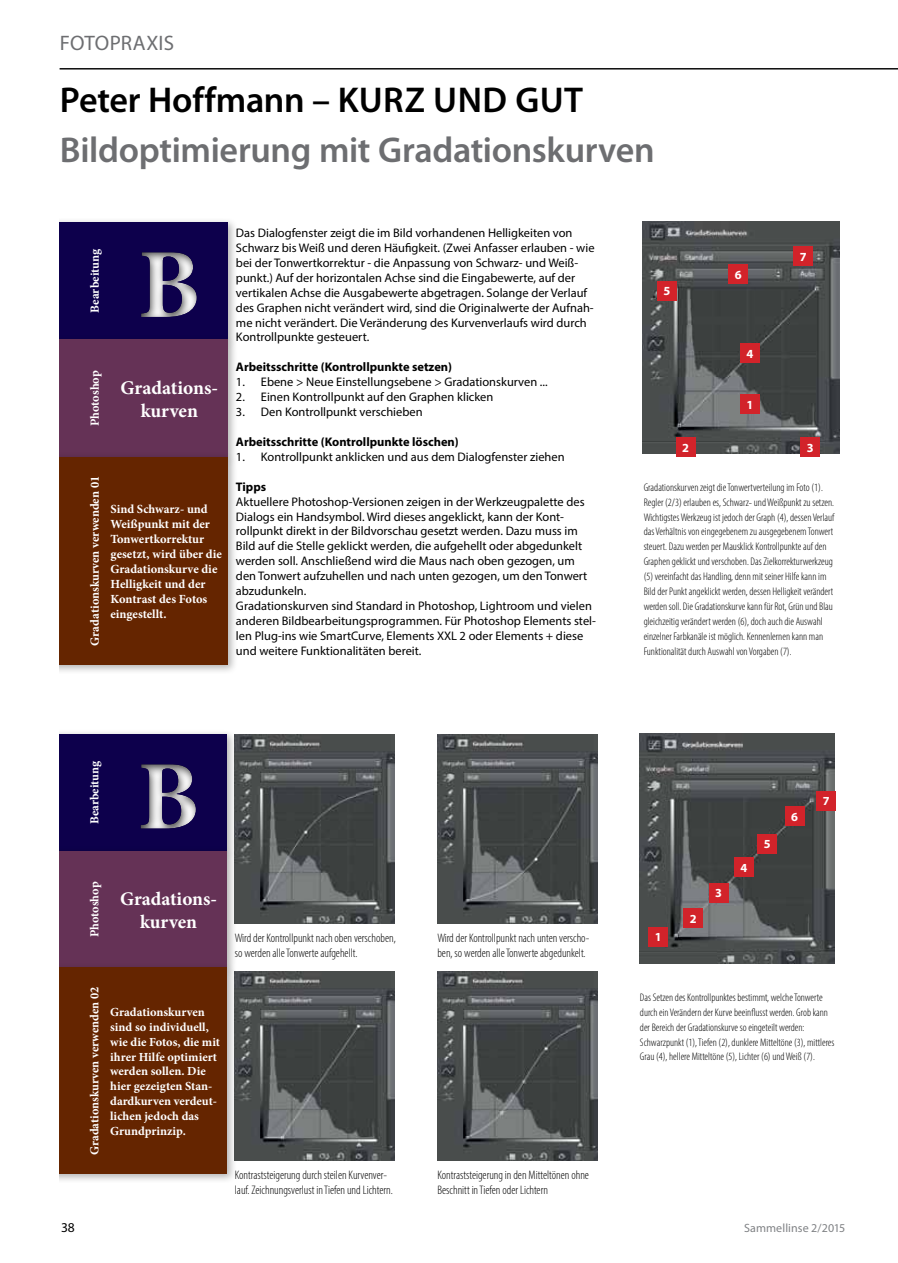
<style>
.page{position:relative;width:898px;height:1263px;background:#fff}
.page>*{position:absolute;margin:0;border:0;box-sizing:border-box;transform-origin:0 0}
.t1{font:700 99.45px "Minion Pro";color:#fff}
.t2{font:700 98.85px "Minion Pro";color:#fff}
.t3{font:600 36px "Myriad Pro";letter-spacing:-.01em;color:#6d6e71}
.t4{font:600 36px "Myriad Pro";letter-spacing:-.005em;color:#000}
.t5{font:21px "Myriad Pro";color:#6d6e71}
.t6{font:700 19.35px/23.2px "Minion Pro";color:#fff;text-align:center}
.t7{font:700 19.2px/23.1px "Minion Pro";color:#fff;text-align:center}
.t8{font:13.5px "Myriad Pro";color:#000}
.t9{font:12.45px/14.9px "Myriad Pro";color:#000}
.t10{font:700 12.45px/14.9px "Minion Pro";color:#fff}
.t11{font:700 12.45px "Myriad Pro";color:#000}
.t12{font:700 12.45px "Myriad Pro";color:#fff}
.t13{font:300 condensed 12.3px/14.9px "Myriad Pro";color:#000}
.t14{font:700 12.3px/14.9px "Minion Pro";color:#fff}
.t15{font:700 12.3px "Myriad Pro";color:#fff}
.t16{font:12px "Myriad Pro";letter-spacing:.005em;color:#808285}
.t17{font:300 condensed 11.1px/14.9px "Myriad Pro";color:#000}
.t18{font:300 condensed 10.95px/14.9px "Myriad Pro";color:#000}
</style>
<div class="page">
<hr style="left:60px;top:68px;width:837px;height:2px;background:#000">
<img style="left:642px;top:221px;width:196px;height:232px">
<div style="left:60px;top:222px;width:168px;height:118px;background:#0d004c"></div>
<div style="left:60px;top:335px;width:178px;height:132px;background:#000;opacity:.3"></div>
<div style="left:60px;top:340px;width:168px;height:117px;background:#653256"></div>
<div style="left:60px;top:452px;width:178px;height:223px;background:#000;opacity:.3"></div>
<div style="left:60px;top:457px;width:168px;height:208px;background:#652500"></div>
<div style="left:105px;top:215px;width:263px;height:138px;background:#000;opacity:.75"></div>
<div style="left:675px;top:437px;width:20px;height:20px;background:#d2232a"></div>
<div style="left:800px;top:437px;width:19px;height:20px;background:#d2232a"></div>
<div style="left:739px;top:343px;width:20px;height:20px;background:#d2232a"></div>
<div style="left:657px;top:281px;width:19px;height:19px;background:#d2232a"></div>
<div style="left:728px;top:264px;width:19px;height:20px;background:#d2232a"></div>
<div style="left:793px;top:246px;width:19px;height:20px;background:#d2232a"></div>
<div style="left:739px;top:394px;width:20px;height:20px;background:#d2232a"></div>
<img style="left:639px;top:733px;width:194px;height:231px">
<div style="left:60px;top:734px;width:167px;height:117px;background:#0d004c"></div>
<div style="left:60px;top:846px;width:177px;height:132px;background:#000;opacity:.3"></div>
<div style="left:60px;top:851px;width:167px;height:117px;background:#653256"></div>
<div style="left:60px;top:963px;width:177px;height:221px;background:#000;opacity:.3"></div>
<div style="left:60px;top:968px;width:167px;height:206px;background:#652500"></div>
<div style="left:104px;top:727px;width:262px;height:137px;background:#000;opacity:.75"></div>
<div style="left:708px;top:883px;width:20px;height:19px;background:#d2232a"></div>
<div style="left:734px;top:858px;width:19px;height:19px;background:#d2232a"></div>
<div style="left:757px;top:834px;width:19px;height:19px;background:#d2232a"></div>
<div style="left:784px;top:807px;width:20px;height:19px;background:#d2232a"></div>
<div style="left:816px;top:791px;width:19px;height:19px;background:#d2232a"></div>
<div style="left:648px;top:927px;width:19px;height:19px;background:#d2232a"></div>
<div style="left:683px;top:909px;width:19px;height:19px;background:#d2232a"></div>
<img style="left:235px;top:971px;width:159px;height:189px">
<img style="left:437px;top:971px;width:160px;height:189px">
<img style="left:437px;top:734px;width:160px;height:189px">
<img style="left:235px;top:734px;width:159px;height:189px">
<h3 class="t5" style="left:60px;top:30px;width:13px">fotopraxis</h3>
<h3 class="t4" style="left:60px;top:77px;width:321px">Peter Hoffmann – Kurz</h3>
<h3 class="t4" style="left:433px;top:77px;width:25px">und</h3>
<h3 class="t4" style="left:515px;top:77px;width:24px">gut</h3>
<h3 class="t3" style="left:60px;top:127px;width:596px">Bildoptimierung mit Gradationskurven</h3>
<p class="t10" style="left:87px;top:313px;width:66px;rotate:-90deg">Bearbeitung</p>
<h1 class="t1" style="left:138px;top:215px;width:65px">B</h1>
<p class="t10" style="left:87px;top:426px;width:58px;rotate:-90deg">Photoshop</p>
<h3 class="t6" style="left:120px;top:376px;width:99px">Gradations&shy;kurven</h3>
<p class="t10" style="left:87px;top:646px;width:171px;rotate:-90deg">Gradationskurven verwenden 01</p>
<p class="t10" style="left:110px;top:502px;width:113px">Sind Schwarz- und<br>Weißpunkt mit der<br>Tonwertkorrektur gesetzt, wird über die<br>Gradationskurve die<br>Helligkeit und der<br>Kontrast des Fotos eingestellt.</p>
<p class="t9" style="left:236px;top:225px;width:360px">Das Dialogfenster zeigt die im Bild vorhandenen Helligkeiten von Schwarz bis Weiß und deren Häufigkeit. (Zwei Anfasser erlauben - wie bei der Tonwertkorrektur - die Anpassung von Schwarz- und Weiß&shy;punkt.) Auf der horizontalen Achse sind die Eingabewerte, auf der vertikalen Achse die Ausgabewerte abgetragen. Solange der Verlauf des Graphen nicht verändert wird, sind die Originalwerte der Aufnah&shy;me nicht verändert. Die Veränderung des Kurvenverlaufs wird durch Kontrollpunkte gesteuert.</p>
<p class="t11" style="left:236px;top:359px;width:217px">Arbeitsschritte (Kontrollpunkte setzen)</p>
<p class="t9" style="left:236px;top:374px;width:313px">1. Ebene &gt; Neue Einstellungsebene &gt; Gradationskurven ...</p>
<p class="t9" style="left:236px;top:389px;width:259px">2. Einen Kontrollpunkt auf den Graphen klicken</p>
<p class="t9" style="left:236px;top:404px;width:188px">3. Den Kontrollpunkt verschieben</p>
<p class="t11" style="left:236px;top:434px;width:224px">Arbeitsschritte (Kontrollpunkte löschen)</p>
<p class="t9" style="left:236px;top:449px;width:330px">1. Kontrollpunkt anklicken und aus dem Dialogfenster ziehen</p>
<p class="t11" style="left:236px;top:478px;width:32px">Tipps</p>
<p class="t9" style="left:236px;top:494px;width:361px">Aktuellere Photoshop-Versionen zeigen in der Werkzeugpalette des Dialogs ein Handsymbol. Wird dieses angeklickt, kann der Kont&shy;rollpunkt direkt in der Bildvorschau gesetzt werden. Dazu muss im Bild auf die Stelle geklickt werden, die aufgehellt oder abgedunkelt werden soll. Anschließend wird die Maus nach oben gezogen, um den Tonwert aufzuhellen und nach unten gezogen, um den Tonwert abzudunkeln.<br>Gradationskurven sind Standard in Photoshop, Lightroom und vielen anderen Bildbearbeitungsprogrammen. Für Photoshop Elements stel&shy;len Plug-ins wie SmartCurve, Elements XXL 2 oder Elements + diese und weitere Funktionalitäten bereit.</p>
<p class="t14" style="left:87px;top:824px;width:65px;rotate:-90deg">Bearbeitung</p>
<h2 class="t2" style="left:137px;top:727px;width:64px">B</h2>
<p class="t14" style="left:87px;top:937px;width:57px;rotate:-90deg">Photoshop</p>
<h3 class="t7" style="left:120px;top:887px;width:98px">Gradations&shy;kurven</h3>
<p class="t14" style="left:87px;top:1155px;width:170px;rotate:-90deg">Gradationskurven verwenden 02</p>
<p class="t14" style="left:110px;top:1004px;width:111px">Gradationskurven sind so individuell, wie die Fotos, die mit ihrer Hilfe optimiert werden sollen. Die hier gezeigten Stan&shy;dardkurven verdeut&shy;lichen jedoch das<br>Grundprinzip.</p>
<p class="t13" style="left:235px;top:930px;width:162px">Wird der Kontrollpunkt nach oben verschoben, so werden alle Tonwerte aufgehellt.</p>
<p class="t13" style="left:437px;top:930px;width:153px">Wird der Kontrollpunkt nach unten verscho&shy;ben, so werden alle Tonwerte abgedunkelt.</p>
<p class="t13" style="left:235px;top:1167px;width:159px">Kontraststeigerung durch steilen Kurvenver&shy;lauf. Zeichnungsverlust in Tiefen und Lichtern.</p>
<p class="t13" style="left:437px;top:1167px;width:153px">Kontraststeigerung in den Mitteltönen ohne<br>Beschnitt in Tiefen oder Lichtern</p>
<p class="t12" style="left:663px;top:283px;width:8px">5</p>
<p class="t12" style="left:734px;top:266px;width:8px">6</p>
<p class="t12" style="left:799px;top:248px;width:8px">7</p>
<p class="t12" style="left:746px;top:346px;width:8px">4</p>
<p class="t12" style="left:746px;top:396px;width:8px">1</p>
<p class="t12" style="left:682px;top:439px;width:8px">2</p>
<p class="t12" style="left:806px;top:439px;width:8px">3</p>
<p class="t17" style="left:643px;top:479px;width:192px">Gradationskurven zeigt die Tonwertverteilung im Foto (1).<br>Regler (2/3) erlauben es, Schwarz- und Weißpunkt zu setzen.<br>Wichtigstes Werkzeug ist jedoch der Graph (4), dessen Verlauf das Verhältnis von eingegebenem zu ausgegebenem Tonwert steuert. Dazu werden per Mausklick Kontrollpunkte auf den Graphen geklickt und verschoben. Das Zielkorrekturwerkzeug (5) vereinfacht das Handling, denn mit seiner Hilfe kann im Bild der Punkt angeklickt werden, dessen Helligkeit verändert werden soll. Die Gradationskurve kann für Rot, Grün und Blau gleichzeitig verändert werden (6), doch auch die Auswahl einzelner Farbkanäle ist möglich. Kennenlernen kann man Funktionalität durch Auswahl von Vorgaben (7).</p>
<p class="t15" style="left:654px;top:929px;width:8px">1</p>
<p class="t15" style="left:689px;top:911px;width:8px">2</p>
<p class="t15" style="left:715px;top:885px;width:8px">3</p>
<p class="t15" style="left:740px;top:860px;width:8px">4</p>
<p class="t15" style="left:763px;top:836px;width:8px">5</p>
<p class="t15" style="left:790px;top:809px;width:8px">6</p>
<p class="t15" style="left:822px;top:793px;width:8px">7</p>
<p class="t18" style="left:639px;top:990px;width:196px">Das Setzen des Kontrollpunktes bestimmt, welche Tonwerte durch ein Verändern der Kurve beeinflusst werden. Grob kann der Bereich der Gradationskurve so eingeteilt werden:<br>Schwarzpunkt (1), Tiefen (2), dunklere Mitteltöne (3), mittleres Grau (4), hellere Mitteltöne (5), Lichter (6) und Weiß (7).</p>
<p class="t8" style="left:61px;top:1219px;width:15px">38</p>
<p class="t16" style="left:743px;top:1221px;width:103px">Sammellinse 2/2015</p>
</div>
